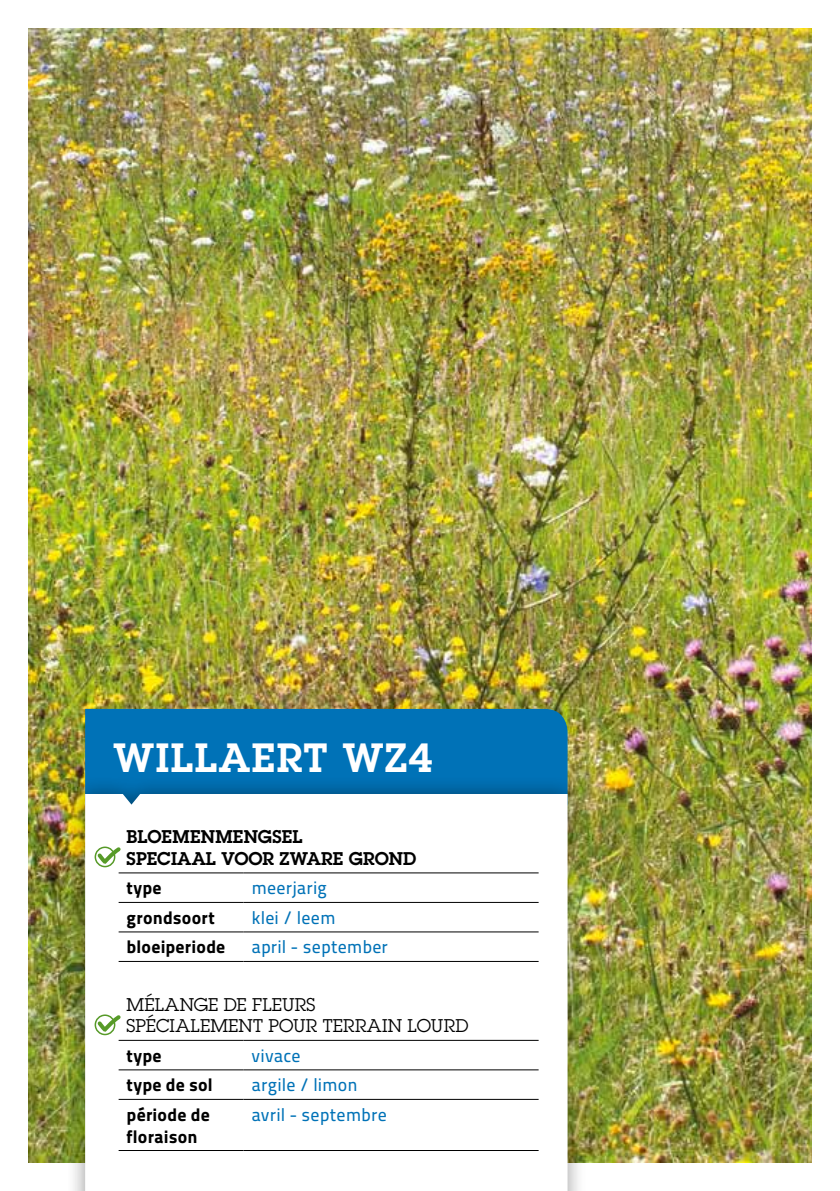
<style>
.page{position:relative;width:840px;height:1191px;background:#fff}
.page>*{position:absolute;margin:0;border:0;box-sizing:border-box;transform-origin:0 0}
.t1{font:600 40px "Lubalin Graph Std";letter-spacing:.035em;color:#fff}
.t2{font:18px "Titillium Maps 26 L 500 wt";letter-spacing:.01em;color:#0072b7}
.t3{font:18px/21.6px "Titillium Maps 26 L 999 wt";letter-spacing:.01em;color:#000}
.t4{font:18px/21.6px "Lubalin Graph Std";letter-spacing:.01em;color:#000}
.t5{font:600 18px/21.6px "Lubalin Graph Std";letter-spacing:.005em;color:#000}
</style>
<div class="page">
<img style="left:28px;top:28px;width:783px;height:1134px">
<div style="left:85px;top:709px;width:482px;height:66px;background:#0072b7"></div>
<div style="left:66px;top:775px;width:520px;height:416px;background:#000;opacity:.4"></div>
<svg style="left:85px;top:794px;width:482px;height:397px"></svg>
<hr style="left:118px;top:872px;width:125px;height:1px;background:#000">
<hr style="left:243px;top:872px;width:295px;height:1px;background:#000">
<hr style="left:118px;top:902px;width:125px;height:1px;background:#000">
<hr style="left:243px;top:902px;width:295px;height:1px;background:#000">
<hr style="left:118px;top:931px;width:125px;height:1px;background:#000">
<hr style="left:243px;top:931px;width:295px;height:1px;background:#000">
<hr style="left:118px;top:961px;width:125px;height:1px;background:#000">
<hr style="left:243px;top:961px;width:295px;height:1px;background:#000">
<hr style="left:118px;top:1040px;width:125px;height:1px;background:#000">
<hr style="left:243px;top:1040px;width:295px;height:1px;background:#000">
<hr style="left:118px;top:1069px;width:125px;height:1px;background:#000">
<hr style="left:243px;top:1069px;width:295px;height:1px;background:#000">
<hr style="left:118px;top:1099px;width:125px;height:1px;background:#000">
<hr style="left:243px;top:1099px;width:295px;height:1px;background:#000">
<hr style="left:118px;top:1150px;width:125px;height:1px;background:#000">
<hr style="left:243px;top:1150px;width:295px;height:1px;background:#000">
<div style="left:94px;top:846px;width:21px;height:21px;border:2px solid #579a28;border-radius:50%"></div>
<svg style="left:96px;top:843px;width:28px;height:19px"></svg>
<div style="left:94px;top:1014px;width:21px;height:21px;border:2px solid #579a28;border-radius:50%"></div>
<svg style="left:96px;top:1011px;width:28px;height:19px"></svg>
<h1 class="t1" style="left:113px;top:731px;width:320px">WILLAERT WZ4</h1>
<p class="t5" style="left:126px;top:826px;width:291px">BLOEMENMENGSEL<br>SPECIAAL VOOR ZWARE GROND</p>
<p class="t3" style="left:126px;top:876px;width:37px">type</p>
<p class="t2" style="left:251px;top:874px;width:77px">meerjarig</p>
<p class="t3" style="left:126px;top:905px;width:90px">grondsoort</p>
<p class="t2" style="left:251px;top:904px;width:86px">klei / leem</p>
<p class="t3" style="left:126px;top:935px;width:100px">bloeiperiode</p>
<p class="t2" style="left:251px;top:933px;width:138px">april - september</p>
<p class="t4" style="left:126px;top:993px;width:343px">MÉLANGE DE FLEURS<br>SPÉCIALEMENT POUR TERRAIN LOURD</p>
<p class="t3" style="left:126px;top:1043px;width:37px">type</p>
<p class="t2" style="left:251px;top:1042px;width:51px">vivace</p>
<p class="t3" style="left:126px;top:1073px;width:88px">type de sol</p>
<p class="t2" style="left:251px;top:1071px;width:108px">argile / limon</p>
<p class="t3" style="left:126px;top:1102px;width:85px">période de floraison</p>
<p class="t2" style="left:251px;top:1101px;width:137px">avril - septembre</p>
</div>
